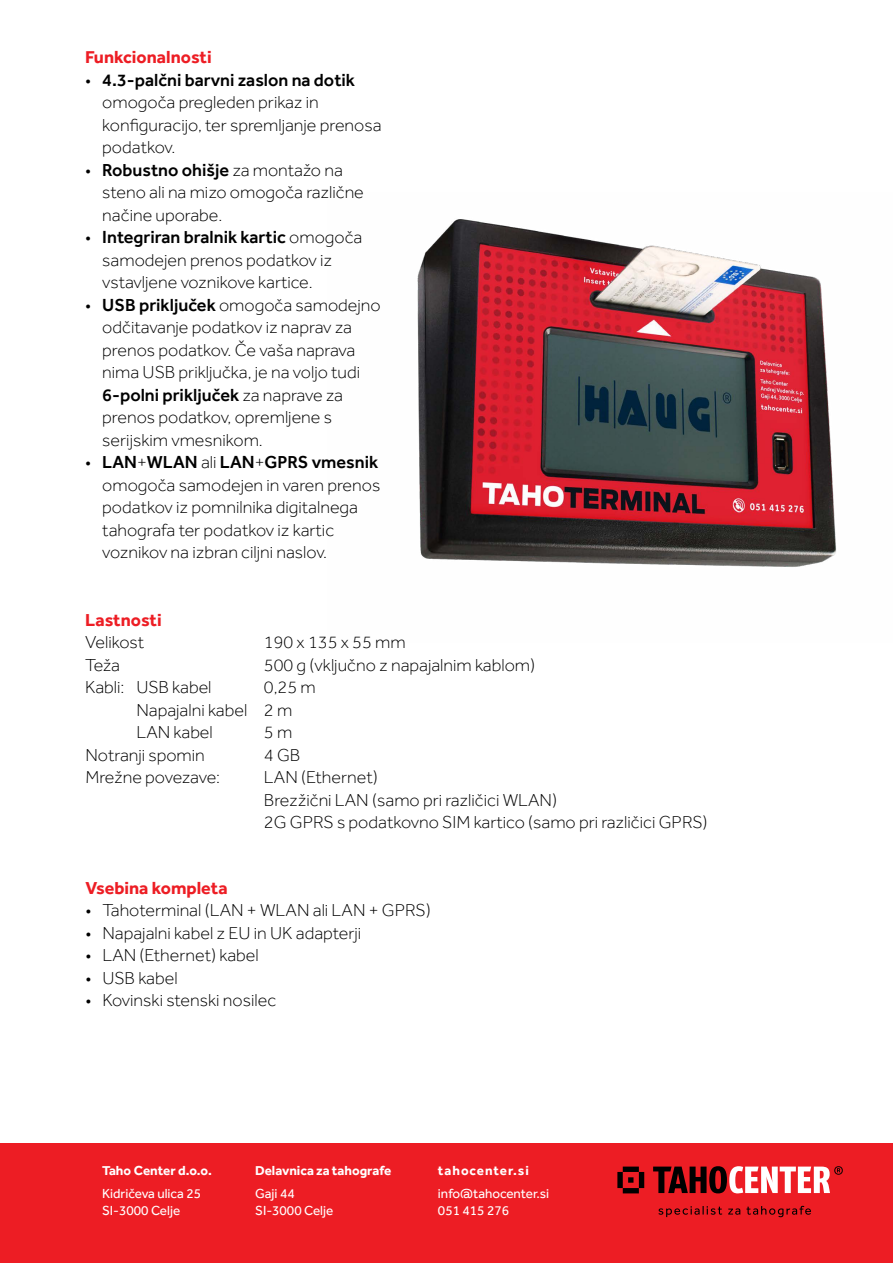
<style>
.page{position:relative;width:893px;height:1263px;background:#fff}
.page>*{position:absolute;margin:0;border:0;box-sizing:border-box;transform-origin:0 0}
.t1{font:300 18px/22.5px "Effra";color:#000}
.t2{font:700 18px "Effra";color:#ed1d24}
.t3{font:300 18px "Effra";letter-spacing:-.02em;color:#000}
.t4{font:13.5px/16.5px "Effra";color:#fff}
.t5{font:700 13.5px "Effra";color:#fff}
.t6{font:700 13.5px "Effra";letter-spacing:.07em;color:#fff}
.s1{font-weight:500}
</style>
<div class="page">
<img style="left:417px;top:219px;width:419px;height:348px">
<div style="left:0;top:1144px;width:893px;height:119px;background:#ed1d24"></div>
<svg style="left:658px;top:1206px;width:153px;height:11px"></svg>
<svg style="left:617px;top:1166px;width:27px;height:27px"></svg>
<svg style="left:653px;top:1166px;width:190px;height:27px"></svg>
<p class="t2" style="left:85px;top:46px;width:128px">Funkcionalnosti</p>
<p class="t1" style="left:102px;top:68px;width:281px;text-indent:-17px">• <span class="s1">4.3-palčni barvni zaslon na dotik </span>omogoča pregleden prikaz in konfiguracijo, ter spremljanje prenosa podatkov.</p>
<p class="t1" style="left:102px;top:158px;width:263px;text-indent:-17px">• <span class="s1">Robustno ohišje</span> za montažo na steno ali na mizo omogoča različne načine uporabe.</p>
<p class="t1" style="left:102px;top:226px;width:262px;text-indent:-17px">• <span class="s1">Integriran bralnik kartic</span> omogoča samodejen prenos podatkov iz vstavljene voznikove kartice.</p>
<p class="t1" style="left:102px;top:293px;width:280px;text-indent:-17px">• <span class="s1">USB priključek</span> omogoča samodejno odčitavanje podatkov iz naprav za prenos podatkov. Če vaša naprava nima USB priključka, je na voljo tudi<br><span class="s1">6-polni priključek</span> za naprave za prenos podatkov, opremljene s serijskim vmesnikom.</p>
<p class="t1" style="left:102px;top:451px;width:280px;text-indent:-17px">• <span class="s1">LAN</span>+<span class="s1">WLAN</span> ali <span class="s1">LAN</span>+<span class="s1">GPRS vmesnik </span>omogoča samodejen in varen prenos podatkov iz pomnilnika digitalnega tahografa ter podatkov iz kartic voznikov na izbran ciljni naslov.</p>
<p class="t2" style="left:85px;top:609px;width:78px">Lastnosti</p>
<p class="t1" style="left:85px;top:631px;width:60px">Velikost</p>
<p class="t1" style="left:264px;top:631px;width:143px">190 x 135 x 55 mm</p>
<p class="t1" style="left:85px;top:653px;width:36px">Teža</p>
<p class="t1" style="left:264px;top:653px;width:273px">500 g (vključno z napajalnim kablom)</p>
<p class="t1" style="left:85px;top:676px;width:128px">Kabli: USB kabel</p>
<p class="t1" style="left:136px;top:676px;width:181px;text-indent:128px">0,25 m<br>Napajalni kabel 2 m<br>LAN kabel</p>
<p class="t1" style="left:264px;top:721px;width:30px">5 m</p>
<p class="t1" style="left:85px;top:743px;width:121px">Notranji spomin</p>
<p class="t1" style="left:264px;top:743px;width:38px">4 GB</p>
<p class="t3" style="left:85px;top:767px;width:136px">Mrežne povezave:</p>
<p class="t1" style="left:264px;top:766px;width:445px">LAN (Ethernet)<br>Brezžični LAN (samo pri različici WLAN)<br>2G GPRS s podatkovno SIM kartico (samo pri različici GPRS)</p>
<p class="t2" style="left:85px;top:877px;width:144px">Vsebina kompleta</p>
<p class="t1" style="left:85px;top:899px;width:347px">• Tahoterminal (LAN + WLAN ali LAN + GPRS)</p>
<p class="t1" style="left:85px;top:921px;width:277px">• Napajalni kabel z EU in UK adapterji</p>
<p class="t1" style="left:85px;top:944px;width:175px">• LAN (Ethernet) kabel</p>
<p class="t1" style="left:85px;top:966px;width:94px">• USB kabel</p>
<p class="t1" style="left:85px;top:989px;width:192px">• Kovinski stenski nosilec</p>
<p class="t5" style="left:102px;top:1162px;width:111px">Taho Center d.o.o.</p>
<p class="t4" style="left:102px;top:1185px;width:101px">Kidričeva ulica 25<br>SI-3000 Celje</p>
<p class="t5" style="left:255px;top:1162px;width:138px">Delavnica za tahografe</p>
<p class="t4" style="left:255px;top:1185px;width:80px">Gaji 44<br>SI-3000 Celje</p>
<p class="t6" style="left:438px;top:1162px;width:92px">tahocenter.si</p>
<p class="t4" style="left:438px;top:1185px;width:113px">info@tahocenter.si<br>051 415 276</p>
</div>
